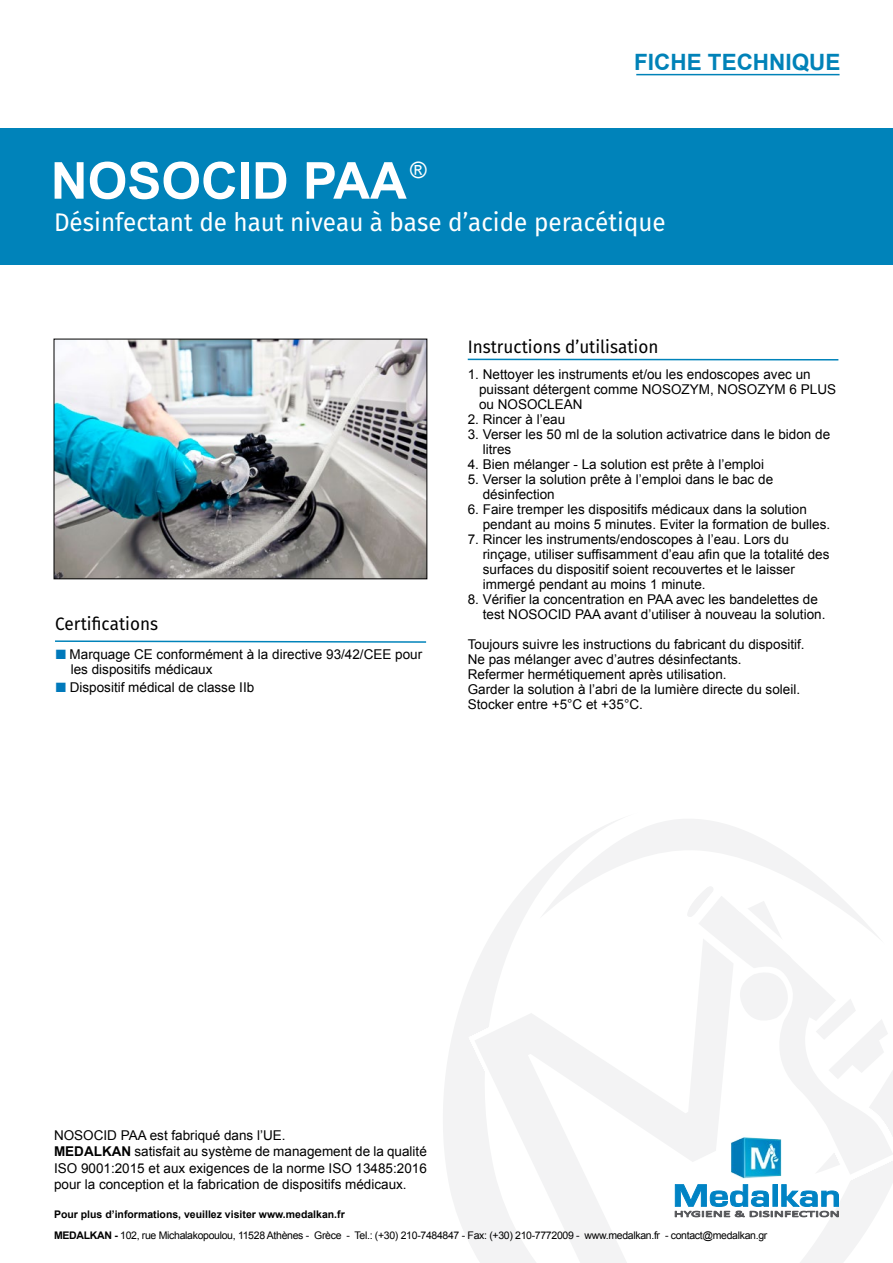
<style>
.page{position:relative;width:893px;height:1263px;background:#fff}
.page>*{position:absolute;margin:0;border:0;box-sizing:border-box;transform-origin:0 0}
.t1{font:700 51px "Arial";color:#fff}
.t2{font:25.5px "Fira Sans";color:#fff;scale:.95 1}
.t3{font:700 22.5px "Arial";color:#0082b8}
.t4{font:22.5px "Arial";color:#fff}
.t5{font:18px "Fira Sans";color:#000;scale:.95 1}
.t6{font:13.5px/15px "Arial";color:#000}
.t7{font:10.5px "Arial";letter-spacing:-.03em;color:#000}
.t8{font:700 10.5px "Arial";color:#000}
.s1{color:#0079bb}
.s2{font-weight:700}
</style>
<div class="page">
<svg style="left:443px;top:1005px;width:18px;height:218px;fill:#f3f3f4"></svg>
<svg style="left:545px;top:819px;width:260px;height:48px"></svg>
<svg style="left:461px;top:867px;width:432px;height:396px"></svg>
<svg style="left:474px;top:938px;width:260px;height:325px"></svg>
<svg style="left:698px;top:1094px;width:195px;height:81px"></svg>
<svg style="left:676px;top:867px;width:217px;height:227px"></svg>
<img style="left:56px;top:341px;width:369px;height:236px">
<div style="left:54px;top:339px;width:373px;height:240px;border:1px solid #000"></div>
<div style="left:0;top:128px;width:893px;height:136px;background:#0083ba"></div>
<img style="left:679px;top:1132px;width:154px;height:52px">
<svg style="left:675px;top:1184px;width:164px;height:33px"></svg>
<svg style="left:55px;top:640px;width:372px;height:3px"></svg>
<hr style="left:468px;top:359px;width:370px;height:1px;background:#0083ba">
<hr style="left:636px;top:74px;width:203px;height:1px;background:#0082b8">
<h1 class="t1" style="left:51px;top:147px;width:358px">NOSOCID PAA</h1>
<h3 class="t4" style="left:410px;top:155px;width:18px">®</h3>
<h3 class="t3" style="left:634px;top:48px;width:208px">FICHE TECHNIQUE</h3>
<h2 class="t2" style="left:54px;top:203px;width:645px">Désinfectant de haut niveau à base d’acide peracétique</h2>
<h3 class="t5" style="left:55px;top:610px;width:110px">Certifications</h3>
<p class="t6" style="left:71px;top:647px;width:353px;text-indent:-15px"><span class="s1">■</span> Marquage CE conformément à la directive 93/42/CEE pour les dispositifs médicaux</p>
<p class="t6" style="left:56px;top:680px;width:200px"><span class="s1">■</span> Dispositif médical de classe IIb</p>
<h3 class="t5" style="left:468px;top:333px;width:202px">Instructions d’utilisation</h3>
<p class="t6" style="left:479px;top:366px;width:359px;text-indent:-11px">1. Nettoyer les instruments et/ou les endoscopes avec un puissant détergent comme NOSOZYM, NOSOZYM 6 PLUS ou NOSOCLEAN</p>
<p class="t6" style="left:468px;top:411px;width:99px">2. Rincer à l’eau</p>
<p class="t6" style="left:483px;top:426px;width:349px;text-indent:-15px">3. Verser les 50 ml de la solution activatrice dans le bidon de litres</p>
<p class="t6" style="left:468px;top:456px;width:298px">4. Bien mélanger - La solution est prête à l’emploi</p>
<p class="t6" style="left:483px;top:471px;width:292px;text-indent:-15px">5. Verser la solution prête à l’emploi dans le bac de désinfection</p>
<p class="t6" style="left:483px;top:501px;width:349px;text-indent:-15px">6. Faire tremper les dispositifs médicaux dans la solution pendant au moins 5 minutes. Eviter la formation de bulles.</p>
<p class="t6" style="left:483px;top:531px;width:348px;text-indent:-15px">7. Rincer les instruments/endoscopes à l’eau. Lors du rinçage, utiliser suffisamment d’eau afin que la totalité des surfaces du dispositif soient recouvertes et le laisser immergé pendant au moins 1 minute.</p>
<p class="t6" style="left:483px;top:591px;width:344px;text-indent:-15px">8. Vérifier la concentration en PAA avec les bandelettes de test NOSOCID PAA avant d’utiliser à nouveau la solution.</p>
<p class="t6" style="left:468px;top:636px;width:338px">Toujours suivre les instructions du fabricant du dispositif.<br>Ne pas mélanger avec d’autres désinfectants.<br>Refermer hermétiquement après utilisation.<br>Garder la solution à l’abri de la lumière directe du soleil.<br>Stocker entre +5°C et +35°C.</p>
<p class="t6" style="left:54px;top:1127px;width:374px;line-height:16.5px">NOSOCID PAA est fabriqué dans l’UE.<br><span class="s2">MEDALKAN</span> satisfait au système de management de la qualité ISO 9001:2015 et aux exigences de la norme ISO 13485:2016 pour la conception et la fabrication de dispositifs médicaux.</p>
<p class="t8" style="left:54px;top:1208px;width:292px">Pour plus d’informations, veuillez visiter www.medalkan.fr</p>
<p class="t7" style="left:54px;top:1229px;width:715px"><span class="s2">MEDALKAN -</span> 102, rue Michalakopoulou, 11528 Athènes - Grèce - Tel.: (+30) 210-7484847 - Fax: (+30) 210-7772009 - www.medalkan.fr - cοntact@medalkan.gr</p>
</div>
